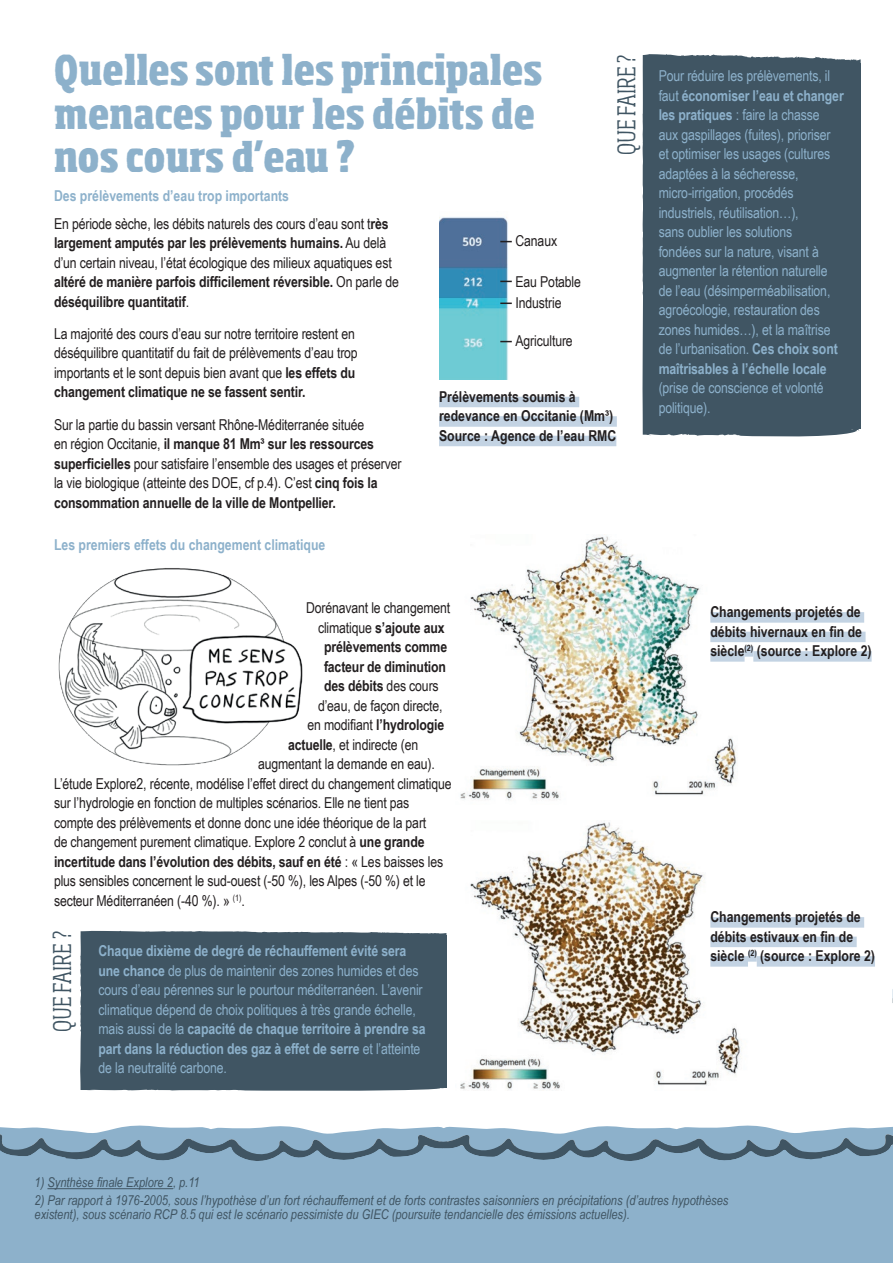
<style>
.page{position:relative;width:893px;height:1263px;background:#fff}
.page>*{position:absolute;margin:0;border:0;box-sizing:border-box;transform-origin:0 0}
.t1{font:800 condensed 40.5px/43.5px "Sohoma";color:#8db1cb}
.t2{font:300 condensed 24px "Sohoma";color:#405563}
.t3{font:15px/19.5px "Arial Narrow";letter-spacing:-.01em;color:#231f20}
.t4{font:15px/19.5px "Arial Narrow";letter-spacing:-.01em;color:#8db1cb}
.t5{font:700 15px/19.5px "Arial Narrow";color:#231f20}
.t6{font:700 15px "Arial Narrow";color:#8db1cb}
.t7{font:italic 13.5px/13.5px "Arial Narrow";color:#405563}
.s1{font-weight:700}
.s2{font-weight:400}
</style>
<div class="page">
<div style="left:0;top:1147px;width:893px;height:116px;background:#8db1cb"></div>
<svg style="left:0;top:1125px;width:893px;height:36px"></svg>
<hr style="left:47px;top:1188px;width:126px;height:1px;background:#405563">
<div style="left:642px;top:54px;width:219px;height:383px;background:#405563"></div>
<svg style="left:858px;top:211px;width:3px;height:20px"></svg>
<img style="left:460px;top:534px;width:279px;height:266px">
<img style="left:460px;top:820px;width:290px;height:270px">
<div style="left:80px;top:931px;width:367px;height:160px;background:#405563"></div>
<svg style="left:312px;top:932px;width:9px;height:7px"></svg>
<svg style="left:442px;top:996px;width:5px;height:9px"></svg>
<div style="left:710px;top:612px;width:154px;height:11px;background:#c3d3e3"></div>
<div style="left:710px;top:632px;width:155px;height:10px;background:#c3d3e3"></div>
<div style="left:710px;top:651px;width:35px;height:11px;background:#c3d3e3"></div>
<div style="left:745px;top:646px;width:8px;height:11px;background:#c3d3e3"></div>
<div style="left:753px;top:651px;width:119px;height:11px;background:#c3d3e3"></div>
<div style="left:710px;top:917px;width:154px;height:11px;background:#c3d3e3"></div>
<div style="left:710px;top:937px;width:147px;height:10px;background:#c3d3e3"></div>
<div style="left:710px;top:956px;width:38px;height:11px;background:#c3d3e3"></div>
<div style="left:748px;top:951px;width:9px;height:11px;background:#c3d3e3"></div>
<div style="left:757px;top:956px;width:118px;height:11px;background:#c3d3e3"></div>
<img style="left:58px;top:568px;width:245px;height:198px">
<div style="left:439px;top:397px;width:140px;height:10px;background:#c3d3e3"></div>
<div style="left:439px;top:416px;width:178px;height:11px;background:#c3d3e3"></div>
<div style="left:439px;top:436px;width:177px;height:10px;background:#c3d3e3"></div>
<img style="left:439px;top:217px;width:73px;height:163px">
<svg style="left:500px;top:241px;width:12px;height:1px"></svg>
<svg style="left:500px;top:281px;width:12px;height:1px"></svg>
<svg style="left:500px;top:303px;width:12px;height:1px"></svg>
<svg style="left:500px;top:341px;width:12px;height:1px"></svg>
<svg style="left:892px;top:989px;width:1px;height:14px"></svg>
<h1 class="t1" style="left:54px;top:50px;width:490px">Quelles sont les principales menaces pour les débits de nos cours d’eau ?</h1>
<p class="t6" style="left:54px;top:185px;width:237px">Des prélèvements d’eau trop importants</p>
<h2 class="t2" style="left:611px;top:155px;width:103px;rotate:-90deg">QUE FAIRE ?</h2>
<p class="t3" style="left:54px;top:213px;width:346px">En période sèche, les débits naturels des cours d’eau sont t<span class="s1">rès largement amputés par les prélèvements humains.</span> Au delà d’un certain niveau, l’état écologique des milieux aquatiques est <span class="s1">altéré de manière parfois difficilement réversible.</span> On parle de <span class="s1">déséquilibre quantitatif</span>.</p>
<p class="t3" style="left:54px;top:323px;width:305px">La majorité des cours d’eau sur notre territoire restent en déséquilibre quantitatif du fait de prélèvements d’eau trop importants et le sont depuis bien avant que <span class="s1">les effets du changement climatique ne se fassent sentir.</span></p>
<p class="t3" style="left:54px;top:414px;width:349px">Sur la partie du bassin versant Rhône-Méditerranée située<br>en région Occitanie, <span class="s1">il manque 81 Mm³ sur les ressources superficielles</span> pour satisfaire l’ensemble des usages et préserver la vie biologique (atteinte des DOE, cf p.4). C’est <span class="s1">cinq fois la consommation annuelle de la ville de Montpellier.</span></p>
<p class="t6" style="left:54px;top:533px;width:273px">Les premiers effets du changement climatique</p>
<p class="t3" style="left:515px;top:231px;width:43px">Canaux</p>
<p class="t3" style="left:515px;top:271px;width:67px">Eau Potable</p>
<p class="t3" style="left:515px;top:293px;width:47px">Industrie</p>
<p class="t3" style="left:515px;top:330px;width:59px">Agriculture</p>
<p class="t5" style="left:439px;top:386px;width:179px">Prélèvements soumis à redevance en Occitanie (Mm³)<br>Source : Agence de l’eau RMC</p>
<p class="t4" style="left:659px;top:66px;width:187px">Pour réduire les prélèvements, il faut <span class="s1">économiser l’eau et changer les pratiques</span> : faire la chasse<br>aux gaspillages (fuites), prioriser et optimiser les usages (cultures adaptées à la sécheresse, micro-irrigation, procédés industriels, réutilisation…),<br>sans oublier les solutions<br>fondées sur la nature, visant à augmenter la rétention naturelle de l’eau (désimperméabilisation, agroécologie, restauration des zones humides…), et la maîtrise de l’urbanisation. <span class="s1">Ces choix sont maîtrisables à l’échelle locale</span></p>
<p class="t4" style="left:659px;top:378px;width:167px">(prise de conscience et volonté politique).</p>
<p class="t3" style="left:306px;top:598px;width:146px">Dorénavant le changement</p>
<p class="t5" style="left:318px;top:617px;width:128px"><span class="s2">climatique</span> s’ajoute aux</p>
<p class="t5" style="left:324px;top:636px;width:125px">prélèvements comme</p>
<p class="t5" style="left:324px;top:656px;width:124px">facteur de diminution</p>
<p class="t5" style="left:324px;top:675px;width:116px">des débits <span class="s2">des cours</span></p>
<p class="t3" style="left:318px;top:695px;width:126px">d’eau, de façon directe,</p>
<p class="t5" style="left:307px;top:714px;width:138px"><span class="s2">en modifiant</span> l’hydrologie</p>
<p class="t3" style="left:288px;top:734px;width:132px"><span class="s1">actuelle</span>, et indirecte (en</p>
<p class="t3" style="left:258px;top:754px;width:178px">augmentant la demande en eau).</p>
<p class="t3" style="left:54px;top:773px;width:399px">L’étude Explore2, récente, modélise l’effet direct du changement climatique</p>
<p class="t3" style="left:54px;top:793px;width:357px">sur l’hydrologie en fonction de multiples scénarios. Elle ne tient pas</p>
<p class="t3" style="left:54px;top:812px;width:374px">compte des prélèvements et donne donc une idée théorique de la part</p>
<p class="t3" style="left:54px;top:832px;width:372px">de changement purement climatique. Explore 2 conclut à <span class="s1">une grande</span></p>
<p class="t5" style="left:54px;top:851px;width:391px">incertitude dans l’évolution des débits, sauf en été <span class="s2">: « Les baisses les</span></p>
<p class="t3" style="left:54px;top:871px;width:373px">plus sensibles concernent le sud-ouest (-50 %), les Alpes (-50 %) et le</p>
<p class="t3" style="left:54px;top:890px;width:192px">secteur Méditerranéen (-40 %). » <sup>(1)</sup>.</p>
<h2 class="t2" style="left:47px;top:1032px;width:103px;rotate:-90deg">QUE FAIRE ?</h2>
<p class="t4" style="left:99px;top:941px;width:328px"><span class="s1">Chaque dixième de degré de réchauffement évité sera une chance</span> de plus de maintenir des zones humides et des cours d’eau pérennes sur le pourtour méditerranéen. L’avenir climatique dépend de choix politiques à très grande échelle, mais aussi de la <span class="s1">capacité de chaque territoire à prendre sa part dans la réduction des gaz à effet de serre</span> et l’atteinte de la neutralité carbone.</p>
<p class="t5" style="left:710px;top:602px;width:163px">Changements projetés de débits hivernaux en fin de siècle<sup>(2)</sup> (source : Explore 2)</p>
<p class="t5" style="left:710px;top:907px;width:166px">Changements projetés de débits estivaux en fin de siècle <sup>(2)</sup> (source : Explore 2)</p>
<p class="t7" style="left:35px;top:1175px;width:167px">1) Synthèse finale Explore 2, p.11</p>
<p class="t7" style="left:35px;top:1193px;width:695px">2) Par rapport à 1976-2005, sous l’hypothèse d’un fort réchauffement et de forts contrastes saisonniers en précipitations (d’autres hypothèses existent), sous scénario RCP 8.5 qui est le scénario pessimiste du GIEC (poursuite tendancielle des émissions actuelles).</p>
</div>
